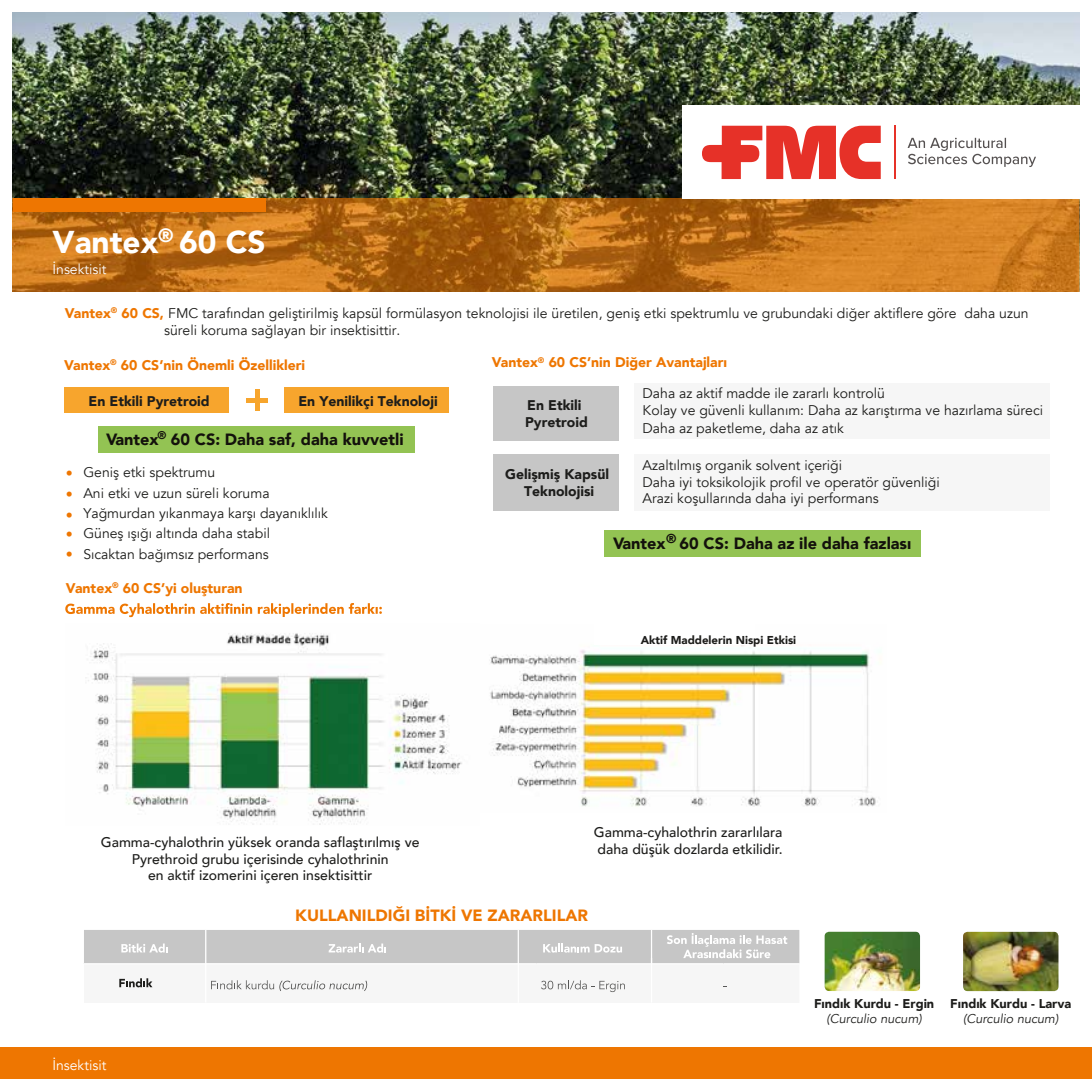
<style>
.page{position:relative;width:1092px;height:1092px;background:#fff}
.page>*{position:absolute;margin:0;border:0;box-sizing:border-box;transform-origin:0 0}
.t1{font:900 31.5px "Avenir";color:#fff}
.t2{font:900 16.28px "Avenir";color:#13110c}
.t3{font:900 16.28px "Avenir";color:#ee7601}
.t4{font:14px/20.3px "Avenir";color:#1d1d1b}
.t5{font:500 14px/16.8px "Avenir";color:#1d1d1b;text-align:center}
.t6{font:900 14px "Avenir";color:#ee7601}
.t7{font:900 14px/16.8px "Avenir";color:#1d1d1b}
.t8{font:14px "Avenir";color:#fff}
.t9{font:14px/21px "Avenir";color:#ee7601;text-align:justify}
.t10{font:900 12.78px "Avenir";color:#1d1d1b}
.t11{font:italic 12.78px "Avenir";color:#1d1d1b}
.t12{font:900 11.38px "Avenir";color:#1d1d1b}
.s1{font-weight:900;color:#ee7601}
</style>
<div class="page">
<img style="left:13px;top:13px;width:1065px;height:186px">
<svg style="left:13px;top:199px;width:1065px;height:93px;background:#bc6f19"></svg>
<div style="left:13px;top:199px;width:253px;height:13px;background:#ee7601"></div>
<div style="left:0;top:1047px;width:1091px;height:31px;background:#ee7601"></div>
<div style="left:682px;top:106px;width:397px;height:93px;background:#fff"></div>
<svg style="left:702px;top:126px;width:178px;height:53px"></svg>
<hr style="left:894px;top:126px;width:2px;height:53px;background:#e63128">
<svg style="left:907px;top:138px;width:128px;height:29px"></svg>
<div style="left:84px;top:963px;width:715px;height:39px;background:#f6f6f6"></div>
<div style="left:518px;top:929px;width:282px;height:34px;background:#c6c6c6"></div>
<div style="left:83px;top:929px;width:123px;height:34px;background:#c6c6c6"></div>
<hr style="left:83px;top:929px;width:1px;height:34px;background:#fff">
<hr style="left:799px;top:929px;width:1px;height:34px;background:#fff">
<hr style="left:205px;top:929px;width:1px;height:73px;background:#fff">
<hr style="left:517px;top:929px;width:2px;height:73px;background:#fff">
<hr style="left:723px;top:963px;width:77px;height:1px;background:#fff">
<hr style="left:536px;top:963px;width:187px;height:1px;background:#fff">
<hr style="left:206px;top:963px;width:330px;height:1px;background:#fff">
<hr style="left:83px;top:963px;width:123px;height:1px;background:#fff">
<hr style="left:651px;top:957px;width:1px;height:45px;background:#fff">
<hr style="left:651px;top:929px;width:1px;height:36px;background:#fff">
<svg style="left:121px;top:943px;width:47px;height:9px"></svg>
<div style="left:206px;top:930px;width:312px;height:33px;background:#c6c6c6"></div>
<svg style="left:543px;top:943px;width:79px;height:9px"></svg>
<svg style="left:667px;top:933px;width:120px;height:25px"></svg>
<svg style="left:119px;top:978px;width:33px;height:9px"></svg>
<svg style="left:211px;top:980px;width:156px;height:11px"></svg>
<svg style="left:541px;top:980px;width:84px;height:11px"></svg>
<img style="left:963px;top:931px;width:95px;height:60px">
<img style="left:824px;top:931px;width:95px;height:59px">
<div style="left:604px;top:530px;width:316px;height:27px;background:#93c353"></div>
<img style="left:490px;top:645px;width:388px;height:162px">
<img style="left:85px;top:633px;width:377px;height:192px">
<div style="left:494px;top:387px;width:125px;height:54px;background:#c6c6c6"></div>
<div style="left:634px;top:383px;width:415px;height:55px;background:#f6f6f6"></div>
<div style="left:494px;top:454px;width:125px;height:57px;background:#c6c6c6"></div>
<div style="left:634px;top:454px;width:415px;height:56px;background:#f6f6f6"></div>
<div style="left:64px;top:387px;width:165px;height:26px;background:#f7a52d"></div>
<div style="left:284px;top:387px;width:165px;height:26px;background:#f7a52d"></div>
<hr style="left:255px;top:389px;width:4px;height:22px;background:#f7a52d">
<hr style="left:247px;top:398px;width:21px;height:4px;background:#f7a52d">
<svg style="left:65px;top:603px;width:317px;height:14px"></svg>
<div style="left:98px;top:426px;width:317px;height:26px;background:#93c353"></div>
<h1 class="t1" style="left:53px;top:214px;width:214px">Vantex<sup>®</sup> 60 CS</h1>
<p class="t8" style="left:53px;top:261px;width:55px">İnsektisit</p>
<p class="t4" style="left:164px;top:305px;width:865px;line-height:16.8px;text-indent:-99px"><span class="s1">Vantex</span><sup>®</sup> <span class="s1">60 CS,</span> FMC tarafından geliştirilmiş kapsül formülasyon teknolojisi ile üretilen, geniş etki spektrumlu ve grubundaki diğer aktiflere göre daha uzun süreli koruma sağlayan bir insektisittir.</p>
<p class="t6" style="left:492px;top:350px;width:237px">Vantex<sup>®</sup> 60 CS’nin Diğer Avantajları</p>
<p class="t6" style="left:64px;top:353px;width:242px">Vantex<sup>®</sup> 60 CS’nin Önemli Özellikleri</p>
<p class="t7" style="left:88px;top:392px;width:123px">En Etkili Pyretroid</p>
<p class="t7" style="left:298px;top:392px;width:141px">En Yenilikçi Teknoloji</p>
<p class="t9" style="left:66px;top:463px;width:8px">• • •</p>
<p class="t9" style="left:66px;top:543px;width:8px">•</p>
<p class="t9" style="left:66px;top:524px;width:8px">•</p>
<p class="t2" style="left:106px;top:426px;width:299px">Vantex<sup>®</sup> 60 CS: Daha saf, daha kuvvetli</p>
<p class="t4" style="left:83px;top:462px;width:246px">Geniş etki spektrumu<br>Ani etki ve uzun süreli koruma<br>Yağmurdan yıkanmaya karşı dayanıklılık<br>Güneş ışığı altında daha stabil<br>Sıcaktan bağımsız performans</p>
<p class="t6" style="left:66px;top:576px;width:178px">Vantex<sup>®</sup> 60 CS’yi oluşturan</p>
<p class="t7" style="left:525px;top:396px;width:64px">En Etkili<br>Pyretroid</p>
<p class="t7" style="left:505px;top:465px;width:105px;text-align:center">Gelişmiş Kapsül<br>Teknolojisi</p>
<p class="t4" style="left:642px;top:383px;width:244px">Daha az aktif madde ile zararlı kontrolü</p>
<p class="t4" style="left:642px;top:401px;width:402px;line-height:18.2px">Kolay ve güvenli kullanım: Daha az karıştırma ve hazırlama süreci<br>Daha az paketleme, daha az atık</p>
<p class="t4" style="left:642px;top:457px;width:299px;line-height:16.6px">Azaltılmış organik solvent içeriği<br>Daha iyi toksikolojik profil ve operatör güvenliği<br>Arazi koşullarında daha iyi performans</p>
<p class="t2" style="left:613px;top:529px;width:300px">Vantex<sup>®</sup> 60 CS: Daha az ile daha fazlası</p>
<p class="t12" style="left:640px;top:629px;width:157px">Aktif Maddelerin Nispi Etkisi</p>
<p class="t5" style="left:101px;top:832px;width:320px">Gamma-cyhalothrin yüksek oranda saflaştırılmış ve<br>Pyrethroid grubu içerisinde cyhalothrinin<br>en aktif izomerini içeren insektisittir</p>
<p class="t5" style="left:593px;top:823px;width:190px;text-align:left">Gamma-cyhalothrin zararlılara daha düşük dozlarda etkilidir.</p>
<p class="t8" style="left:52px;top:1056px;width:55px">İnsektisit</p>
<p class="t3" style="left:295px;top:901px;width:294px">KULLANILDIĞI BİTKİ VE ZARARLILAR</p>
<p class="t10" style="left:814px;top:992px;width:122px">Fındık Kurdu - Ergin</p>
<p class="t11" style="left:826px;top:1011px;width:97px">(Curculio nucum)</p>
<p class="t10" style="left:950px;top:992px;width:123px">Fındık Kurdu - Larva</p>
<p class="t11" style="left:963px;top:1011px;width:97px">(Curculio nucum)</p>
</div>
